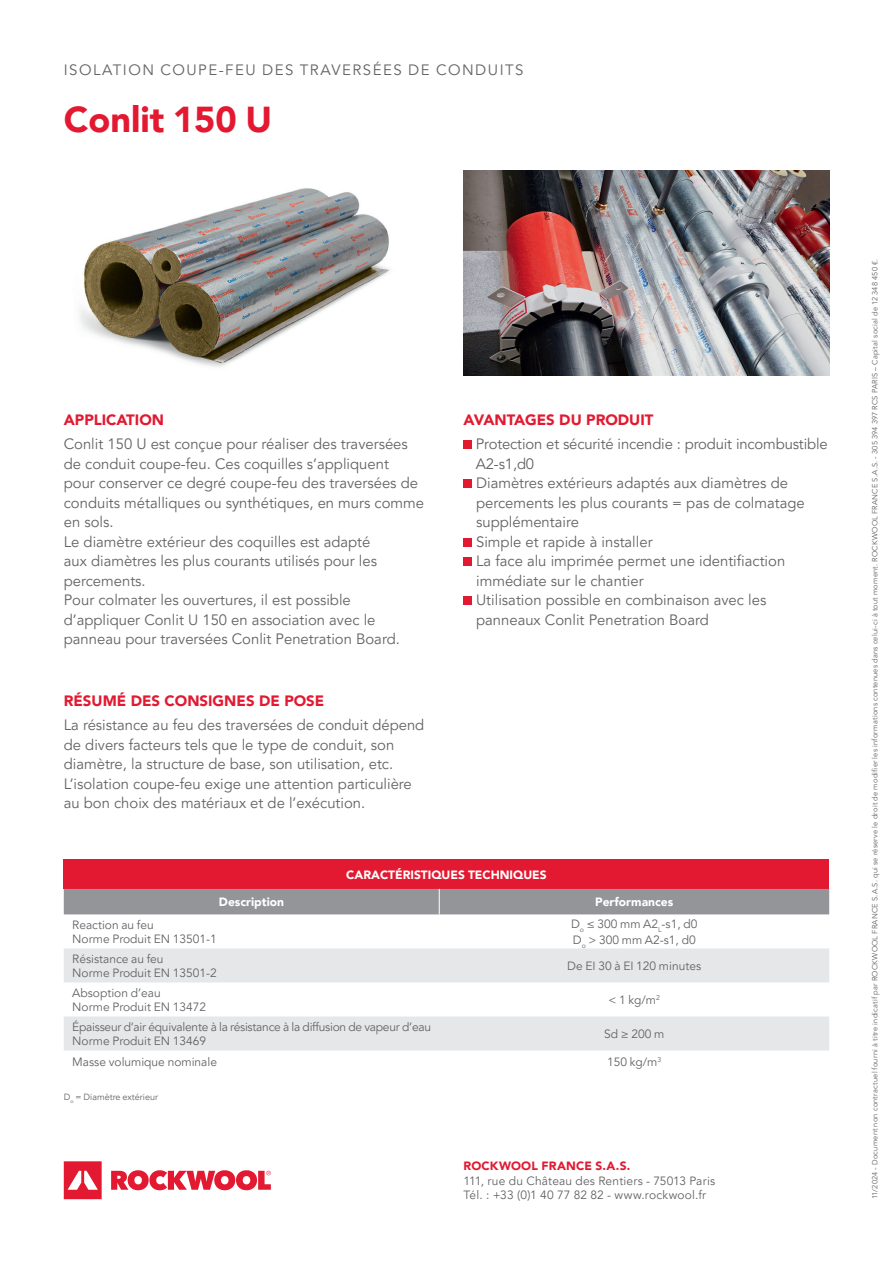
<style>
.page{position:relative;width:893px;height:1263px;background:#fff}
.page>*{position:absolute;margin:0;border:0;box-sizing:border-box;transform-origin:0 0}
.Titre_principal{font:900 36px "Avenir LT Pro";color:#e21931}
.Texte{font:15px/19.5px "Avenir LT Pro";color:#636366}
.Sous-titre{font:900 15px "Avenir LT Pro";color:#e21931}
.Catégorie{font:15px "Avenir LT Pro";letter-spacing:.1em;color:#636366}
.Texte_tableau{font:12px/13.5px "Avenir LT Pro";color:#636366}
.Texte_tableau-2{font:12px/13.5px "Avenir LT Pro";letter-spacing:-.02em;color:#636366}
.Titre_tableau{font:900 12px "Avenir LT Pro";color:#fff}
.En-tete_tableau{font:900 12px "Avenir LT Pro";color:#fff}
.t1{font:900 12px "Avenir LT Pro";letter-spacing:.015em;color:#e21931}
.Légende{font:9px "Avenir LT Pro";color:#636366}
.t2{font:7.5px "Avenir LT Pro";letter-spacing:.025em;color:#636366}
</style>
<div class="page">
<svg style="left:64px;top:1161px;width:207px;height:38px"></svg>
<div style="left:64px;top:859px;width:765px;height:30px;background:#e21931"></div>
<svg style="left:64px;top:948px;width:765px;height:102px;fill:#e6e7e9"></svg>
<div style="left:64px;top:889px;width:765px;height:25px;background:#939598"></div>
<img style="left:80px;top:188px;width:310px;height:179px">
<div style="left:463px;top:441px;width:9px;height:8px;background:#e21931"></div>
<div style="left:463px;top:480px;width:9px;height:8px;background:#e21931"></div>
<div style="left:463px;top:538px;width:9px;height:9px;background:#e21931"></div>
<div style="left:463px;top:558px;width:9px;height:8px;background:#e21931"></div>
<div style="left:463px;top:597px;width:9px;height:8px;background:#e21931"></div>
<img style="left:463px;top:170px;width:366px;height:206px">
<p class="Catégorie" style="left:64px;top:61px;width:461px">ISOLATION COUPE-FEU DES TRAVERSÉES DE CONDUITS</p>
<p class="Titre_principal" style="left:64px;top:98px;width:210px">Conlit 150 U</p>
<p class="Sous-titre" style="left:64px;top:411px;width:102px">APPLICATION</p>
<p class="Texte" style="left:64px;top:434px;width:362px">Conlit 150 U est conçue pour réaliser des traversées de conduit coupe-feu. Ces coquilles s’appliquent<br>pour conserver ce degré coupe-feu des traversées de conduits métalliques ou synthétiques, en murs comme en sols.</p>
<p class="Texte" style="left:64px;top:532px;width:315px">Le diamètre extérieur des coquilles est adapté aux diamètres les plus courants utilisés pour les percements.</p>
<p class="Texte" style="left:64px;top:590px;width:338px">Pour colmater les ouvertures, il est possible d’appliquer Conlit U 150 en association avec le panneau pour traversées Conlit Penetration Board.</p>
<p class="Sous-titre" style="left:64px;top:692px;width:262px">RÉSUMÉ DES CONSIGNES DE POSE</p>
<p class="Texte" style="left:64px;top:715px;width:362px">La résistance au feu des traversées de conduit dépend de divers facteurs tels que le type de conduit, son diamètre, la structure de base, son utilisation, etc.<br>L’isolation coupe-feu exige une attention particulière au bon choix des matériaux et de l’exécution.</p>
<p class="Sous-titre" style="left:463px;top:411px;width:191px">AVANTAGES DU PRODUIT</p>
<p class="Texte" style="left:476px;top:434px;width:353px">Protection et sécurité incendie : produit incombustible<br>A2-s1,d0</p>
<p class="Texte" style="left:476px;top:473px;width:330px">Diamètres extérieurs adaptés aux diamètres de percements les plus courants = pas de colmatage supplémentaire</p>
<p class="Texte" style="left:476px;top:532px;width:178px">Simple et rapide à installer</p>
<p class="Texte" style="left:476px;top:551px;width:311px">La face alu imprimée permet une identifiaction immédiate sur le chantier</p>
<p class="Texte" style="left:476px;top:590px;width:292px">Utilisation possible en combinaison avec les panneaux Conlit Penetration Board</p>
<p class="Titre_tableau" style="left:346px;top:867px;width:202px">CARACTÉRISTIQUES TECHNIQUES</p>
<p class="En-tete_tableau" style="left:219px;top:895px;width:67px">Description</p>
<p class="En-tete_tableau" style="left:595px;top:895px;width:80px">Performances</p>
<p class="Texte_tableau" style="left:72px;top:918px;width:146px">Reaction au feu<br>Norme Produit EN 13501-1</p>
<p class="Texte_tableau" style="left:571px;top:917px;width:128px">D<sub>o</sub> ≤ 300 mm A2<sub>L</sub>-s1, d0</p>
<p class="Texte_tableau" style="left:573px;top:933px;width:124px">D<sub>o</sub> &gt; 300 mm A2-s1, d0</p>
<p class="Texte_tableau" style="left:72px;top:952px;width:146px">Résistance au feu<br>Norme Produit EN 13501-2</p>
<p class="Texte_tableau" style="left:567px;top:959px;width:135px">De EI 30 à EI 120 minutes</p>
<p class="Texte_tableau" style="left:72px;top:986px;width:136px">Absoption d’eau<br>Norme Produit EN 13472</p>
<p class="Texte_tableau" style="left:608px;top:993px;width:53px">&lt; 1 kg/m<sup>2</sup></p>
<p class="Texte_tableau-2" style="left:72px;top:1021px;width:360px">Épaisseur d’air équivalente à la résistance à la diffusion de vapeur d’eau<br>Norme Produit EN 13469</p>
<p class="Texte_tableau" style="left:604px;top:1027px;width:62px">Sd ≥ 200 m</p>
<p class="Texte_tableau" style="left:72px;top:1055px;width:146px">Masse volumique nominale</p>
<p class="Texte_tableau" style="left:607px;top:1055px;width:56px">150 kg/m<sup>3</sup></p>
<p class="Légende" style="left:64px;top:1091px;width:96px">D<sub>o</sub> = Diamètre extérieur</p>
<p class="t1" style="left:463px;top:1159px;width:168px">ROCKWOOL FRANCE S.A.S.</p>
<p class="Texte_tableau" style="left:463px;top:1174px;width:253px;line-height:14.4px">111, rue du Château des Rentiers - 75013 Paris<br>Tél. : +33 (0)1 40 77 82 82 - www.rockwool.fr</p>
<p class="t2" style="left:870px;top:1199px;width:942px;rotate:-90deg">11/2024 - Document non contractuel fourni à titre indicatif par ROCKWOOL FRANCE S.A.S. qui se réserve le droit de modifier les informations contenues dans celui-ci à tout moment. ROCKWOOL FRANCE S.A.S. - 305 394 397 RCS PARIS – Capital social de 12 348 450 €.</p>
</div>
